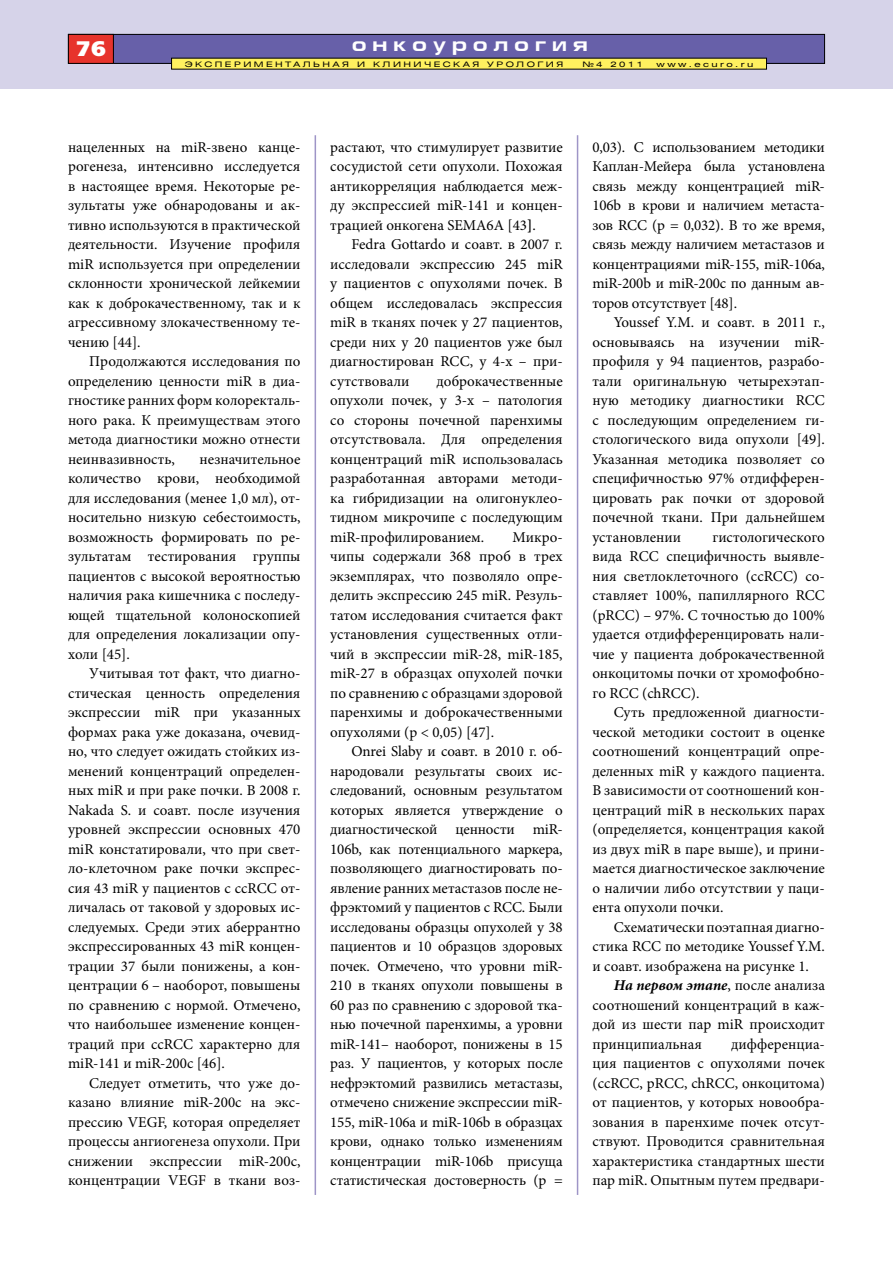
<style>
.page{position:relative;width:893px;height:1263px;background:#fff}
.page>*{position:absolute;margin:0;border:0;box-sizing:border-box;transform-origin:0 0}
.t1{font:21px "Free Set Black C";color:#fff}
.t2{font:700 19.5px "Europe Ext";letter-spacing:.3em;color:#fff}
.t3{font:15px/19.5px "Minion Pro";color:#000;text-align:justify}
.t4{font:7.5px "Helios Ext";letter-spacing:.26em;color:#000;scale:1.25 1}
.s1{font-weight:700}
.s2{font-weight:700;font-style:italic}
</style>
<div class="page">
<div style="left:0;top:0;width:893px;height:89px;background:#d6d3e9"></div>
<div style="left:68px;top:34px;width:757px;height:29px;background:#6760a9"></div>
<div style="left:68px;top:34px;width:757px;height:30px;border:1px solid #000"></div>
<div style="left:68px;top:34px;width:45px;height:29px;background:#e7332c"></div>
<div style="left:68px;top:34px;width:46px;height:30px;border:1px solid #000"></div>
<svg style="left:171px;top:58px;width:596px;height:12px;background:#d9cd55"></svg>
<hr style="left:315px;top:135px;width:1px;height:1060px;background:#9e95c7">
<hr style="left:577px;top:135px;width:1px;height:1060px;background:#9e95c7">
<h1 class="t1" style="left:75px;top:37px;width:33px">76</h1>
<h2 class="t2" style="left:352px;top:33px;width:238px">онкоурология</h2>
<p class="t4" style="left:185px;top:59px;width:145px">ЭксперименТАЛЬН АЯ И</p>
<p class="t4" style="left:373px;top:59px;width:25px">КЛИНИ</p>
<p class="t4" style="left:424px;top:59px;width:16px">Ч ЕСК</p>
<p class="t4" style="left:463px;top:59px;width:82px">АЯ УР ОЛОГИ Я</p>
<p class="t4" style="left:582px;top:59px;width:50px">№4 2011</p>
<p class="t4" style="left:657px;top:59px;width:79px">www.ecuro.ru</p>
<p class="t3" style="left:68px;top:137px;width:234px">нацеленных на miR-звено канце&shy;рогенеза, интенсивно исследуется в настоящее время. Некоторые ре&shy;зультаты уже обнародованы и ак&shy;тивно используются в практической деятельности. Изучение профиля miR используется при определении склонности хронической лейкемии как к доброкачественному, так и к агрессивному злокачественному те&shy;чению [44].</p>
<p class="t3" style="left:68px;top:352px;width:234px;text-indent:21px">Продолжаются исследования по определению ценности miR в диа&shy;гностике ранних форм колоректаль&shy;ного рака. К преимуществам этого метода диагностики можно отнести неинвазивность,</p>
<p class="t3" style="left:68px;top:449px;width:234px;text-indent:132px">незначительное количество крови, необходимой для исследования (менее 1,0 мл), от&shy;носительно низкую себестоимость, возможность формировать по ре&shy;зультатам тестирования группы пациентов с высокой вероятностью наличия рака кишечника с последу&shy;ющей тщательной колоноскопией для определения локализации опу&shy;холи [45].</p>
<p class="t3" style="left:68px;top:664px;width:234px;text-indent:21px">Учитывая тот факт, что диагно&shy;стическая ценность определения экспрессии miR при указанных формах рака уже доказана, очевид&shy;но, что следует ожидать стойких из&shy;менений концентраций определен&shy;ных miR и при раке почки. В 2008 г.<br>Nakada S. и соавт. после изучения уровней экспрессии основных 470 miR констатировали, что при свет&shy;ло-клеточном раке почки экспрес&shy;сия 43 miR у пациентов с ccRCC от&shy;личалась от таковой у здоровых ис&shy;следуемых. Среди этих аберрантно экспрессированных 43 miR концен&shy;трации 37 были понижены, а кон&shy;центрации 6 – наоборот, повышены по сравнению с нормой. Отмечено, что наибольшее изменение концен&shy;траций при ccRCC характерно для miR-141 и miR-200с [46].</p>
<p class="t3" style="left:68px;top:1073px;width:234px;text-indent:21px">Следует отметить, что уже до&shy;казано влияние miR-200с на экс&shy;прессию VEGF, которая определяет процессы ангиогенеза опухоли. При снижении экспрессии miR-200с, концентрации VEGF в ткани воз-</p>
<p class="t3" style="left:330px;top:137px;width:234px">растают, что стимулирует развитие сосудистой сети опухоли. Похожая антикорреляция наблюдается меж&shy;ду экспрессией miR-141 и концен&shy;трацией онкогена SEMA6A [43<span class="s1">]</span>.</p>
<p class="t3" style="left:330px;top:235px;width:234px;text-indent:21px">Fedra Gottardo и соавт. в 2007 г. исследовали экспрессию 245 miR у пациентов с опухолями почек. В общем исследовалась экспрессия miR в тканях почек у 27 пациентов, среди них у 20 пациентов уже был диагностирован RCC, у 4-х – при&shy;сутствовали</p>
<p class="t3" style="left:330px;top:371px;width:234px;text-indent:106px">доброкачественные опухоли почек, у 3-х – патология со стороны почечной паренхимы отсутствовала. Для определения концентраций miR использовалась разработанная авторами методи&shy;ка гибридизации на олигонуклео&shy;тидном микрочипе с последующим miR-профилированием.</p>
<p class="t3" style="left:330px;top:527px;width:234px;text-indent:182px">Микро&shy;чипы содержали 368 проб в трех экземплярах, что позволяло опре&shy;делить экспрессию 245 miR. Резуль&shy;татом исследования считается факт установления существенных отли&shy;чий в экспрессии miR-28, miR-185, miR-27 в образцах опухолей почки по сравнению с образцами здоровой паренхимы и доброкачественными опухолями (р &lt; 0,05) [47].</p>
<p class="t3" style="left:330px;top:742px;width:234px;text-indent:21px">Onrei Slaby и соавт. в 2010 г. об&shy;народовали результаты своих ис&shy;следований, основным результатом которых является утверждение о диагностической ценности miR-106b, как потенциального маркера, позволяющего диагностировать по&shy;явление ранних метастазов после не&shy;фрэктомий у пациентов с RCC. Были исследованы образцы опухолей у 38 пациентов и 10 образцов здоровых почек. Отмечено, что уровни miR-210 в тканях опухоли повышены в 60 раз по сравнению с здоровой тка&shy;нью почечной паренхимы, а уровни miR-141– наоборот, понижены в 15 раз. У пациентов, у которых после нефрэктомий развились метастазы, отмечено снижение экспрессии miR-155, miR-106а и miR-106b в образцах крови, однако только изменениям концентрации miR-106b присуща статистическая достоверность (р =</p>
<p class="t3" style="left:592px;top:137px;width:234px">0,03). С использованием методики Каплан-Мейера была установлена связь между концентрацией miR-106b в крови и наличием метаста&shy;зов RCC (р = 0,032). В то же время, связь между наличием метастазов и концентрациями miR-155, miR-106а, miR-200b и miR-200c по данным ав&shy;торов отсутствует [48].</p>
<p class="t3" style="left:592px;top:313px;width:234px;text-indent:21px">Youssef Y.M. и соавт. в 2011 г., основываясь на изучении miR&shy;профиля у 94 пациентов, разрабо&shy;тали оригинальную четырехэтап&shy;ную методику диагностики RCC с последующим определением ги&shy;стологического вида опухоли [49].<br>Указанная методика позволяет со специфичностью 97% отдифферен&shy;цировать рак почки от здоровой почечной ткани. При дальнейшем установлении</p>
<p class="t3" style="left:592px;top:527px;width:234px;text-indent:120px">гистологического вида RCC специфичность выявле&shy;ния светлоклеточного (ссRCC) со&shy;ставляет 100%, папиллярного RCC (рRCC) – 97%. С точностью до 100% удается отдифференцировать нали&shy;чие у пациента доброкачественной онкоцитомы почки от хромофобно&shy;го RCC (chRCC).</p>
<p class="t3" style="left:592px;top:703px;width:234px;text-indent:21px">Суть предложенной диагности&shy;ческой методики состоит в оценке соотношений концентраций опре&shy;деленных miR у каждого пациента.<br>В зависимости от соотношений кон&shy;центраций miR в нескольких парах (определяется, концентрация какой из двух miR в паре выше), и прини&shy;мается диагностическое заключение о наличии либо отсутствии у паци&shy;ента опухоли почки.</p>
<p class="t3" style="left:592px;top:917px;width:234px;text-indent:21px">Схематически поэтапная диагно&shy;стика RCC по методике Youssef Y.M. и соавт. изображена на рисунке 1.</p>
<p class="t3" style="left:592px;top:976px;width:234px;text-indent:21px"><span class="s2">На первом этапе</span>, после анализа соотношений концентраций в каж&shy;дой из шести пар mіR происходит принципиальная</p>
<p class="t3" style="left:592px;top:1034px;width:234px;text-indent:139px">дифференциа&shy;ция пациентов с опухолями почек (ccRCC, pRCC, chRCC, онкоцитома) от пациентов, у которых новообра&shy;зования в паренхиме почек отсут&shy;ствуют. Проводится сравнительная характеристика стандартных шести пар miR. Опытным путем предвари-</p>
</div>
